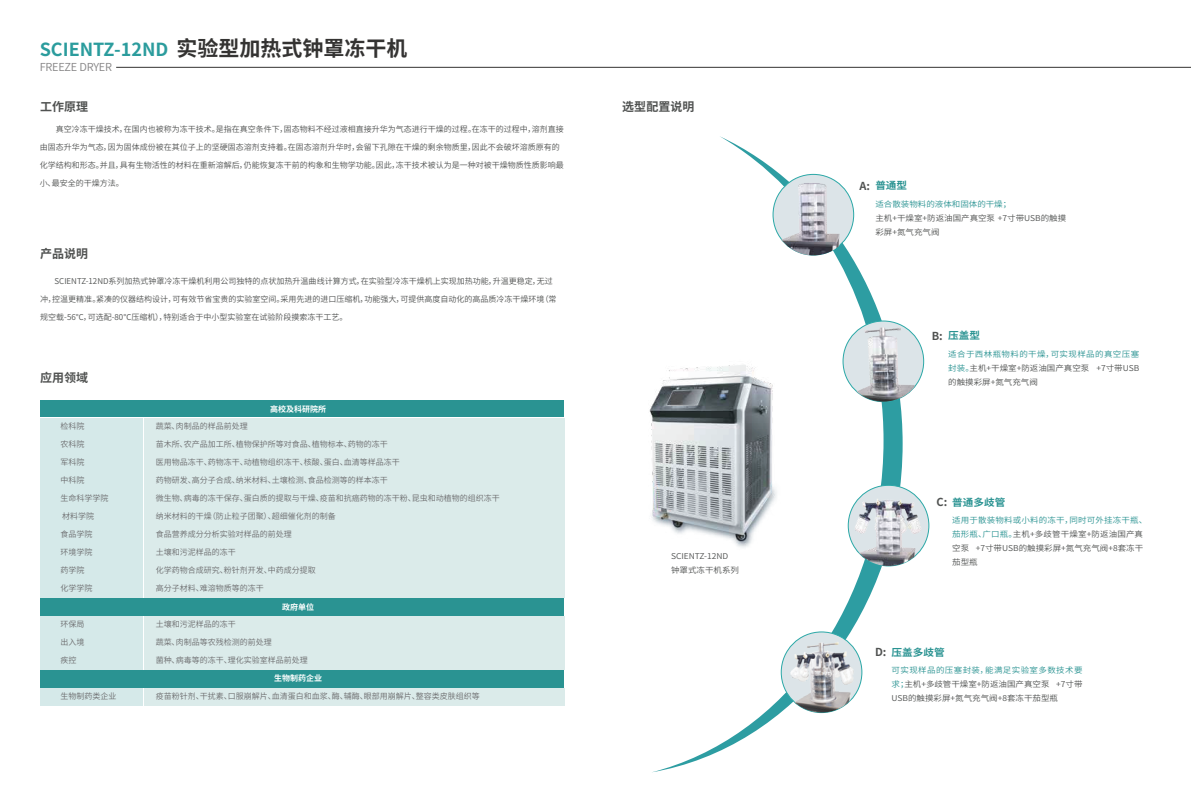
<style>
.page{position:relative;width:1191px;height:808px;background:#fff}
.page>*{position:absolute;margin:0;border:0;box-sizing:border-box;transform-origin:0 0}
.t1{font:700 18px "Source Han Sans CN";color:#2b9c9d}
.t2{font:700 12px "Source Han Sans CN";color:#505251}
.t3{font:11px "Source Han Sans CN";letter-spacing:-.02em;color:#858485}
.t4{font:700 11px "Source Han Sans CN";color:#505251}
.t5{font:700 10px "Source Han Sans CN";color:#2a9392;scale:1.06 1}
.t6{font:8px "Source Han Sans CN";color:#505251}
.t7{font:8px "Source Han Sans CN";color:#6b6b6d}
.t8{font:8px/14px "Source Han Sans CN";color:#505251;scale:1.06 1}
.t9{font:700 8px "Source Han Sans CN";color:#fff}
.t10{font:8px "Source Han Sans CN";color:#2a9392;scale:1.06 1}
.s1{font-size:21px;color:#343332}
.s2{color:#2a9392}
.s3{font-size:11px;color:#505251}
</style>
<div class="page">
<hr style="left:1190px;top:64px;width:1px;height:744px;background:#f5f7f7">
<svg style="left:653px;top:136px;width:249px;height:636px"></svg>
<hr style="left:116px;top:67px;width:1075px;height:1px;background:#343332">
<div style="left:40px;top:400px;width:524px;height:17px;background:#2a9392"></div>
<div style="left:40px;top:418px;width:103px;height:17px;background:#d5e9e9"></div>
<div style="left:40px;top:436px;width:103px;height:17px;background:#d5e9e9"></div>
<div style="left:40px;top:454px;width:103px;height:17px;background:#d5e9e9"></div>
<div style="left:40px;top:472px;width:103px;height:17px;background:#d5e9e9"></div>
<div style="left:40px;top:490px;width:103px;height:17px;background:#d5e9e9"></div>
<div style="left:40px;top:508px;width:103px;height:17px;background:#d5e9e9"></div>
<div style="left:40px;top:526px;width:103px;height:17px;background:#d5e9e9"></div>
<div style="left:40px;top:544px;width:103px;height:17px;background:#d5e9e9"></div>
<div style="left:40px;top:562px;width:103px;height:17px;background:#d5e9e9"></div>
<div style="left:144px;top:418px;width:420px;height:17px;background:#dbebea"></div>
<div style="left:144px;top:436px;width:420px;height:17px;background:#dbebea"></div>
<div style="left:144px;top:454px;width:420px;height:17px;background:#dbebea"></div>
<div style="left:144px;top:472px;width:420px;height:17px;background:#dbebea"></div>
<div style="left:144px;top:490px;width:420px;height:17px;background:#dbebea"></div>
<div style="left:144px;top:508px;width:420px;height:17px;background:#dbebea"></div>
<div style="left:144px;top:526px;width:420px;height:17px;background:#dbebea"></div>
<div style="left:144px;top:544px;width:420px;height:17px;background:#dbebea"></div>
<div style="left:144px;top:562px;width:420px;height:17px;background:#dbebea"></div>
<div style="left:40px;top:580px;width:103px;height:17px;background:#d5e9e9"></div>
<div style="left:40px;top:598px;width:524px;height:17px;background:#2a9392"></div>
<div style="left:40px;top:616px;width:103px;height:17px;background:#d5e9e9"></div>
<div style="left:40px;top:634px;width:103px;height:17px;background:#d5e9e9"></div>
<div style="left:40px;top:652px;width:103px;height:17px;background:#d5e9e9"></div>
<div style="left:40px;top:670px;width:524px;height:17px;background:#2a9392"></div>
<div style="left:40px;top:688px;width:103px;height:17px;background:#d5e9e9"></div>
<div style="left:144px;top:580px;width:420px;height:17px;background:#dbebea"></div>
<div style="left:144px;top:616px;width:420px;height:17px;background:#dbebea"></div>
<div style="left:144px;top:634px;width:420px;height:17px;background:#dbebea"></div>
<div style="left:144px;top:652px;width:420px;height:17px;background:#dbebea"></div>
<div style="left:144px;top:688px;width:420px;height:17px;background:#dbebea"></div>
<div style="left:843px;top:321px;width:80px;height:81px;background:#dce4e8;border-radius:50%"></div>
<svg style="left:848px;top:485px;width:81px;height:81px"></svg>
<svg style="left:781px;top:632px;width:81px;height:80px"></svg>
<img style="left:843px;top:325px;width:75px;height:77px">
<img style="left:848px;top:495px;width:81px;height:71px">
<img style="left:781px;top:638px;width:81px;height:74px">
<img style="left:773px;top:175px;width:80px;height:80px;border-radius:40px">
<img style="left:649px;top:302px;width:154px;height:266px">
<h1 class="t1" style="left:40px;top:39px;width:369px">SCIENTZ-12ND <span class="s1">实验型加热式钟罩冻干机</span></h1>
<h3 class="t3" style="left:40px;top:61px;width:74px">FREEZE DRYER</h3>
<h2 class="t2" style="left:40px;top:100px;width:49px">工作原理</h2>
<p class="t6" style="left:56px;top:124px;width:510px">真空冷冻干燥技术，在国内也被称为冻干技术。是指在真空条件下，固态物料不经过液相直接升华为气态进行干燥的过程。在冻干的过程中，溶剂直接</p>
<p class="t6" style="left:40px;top:142px;width:522px">由固态升华为气态，因为固体成份被在其位子上的坚硬固态溶剂支持着。在固态溶剂升华时，会留下孔隙在干燥的剩余物质里，因此不会破坏溶质原有的</p>
<p class="t6" style="left:40px;top:160px;width:526px">化学结构和形态。并且，具有生物活性的材料在重新溶解后，仍能恢复冻干前的构象和生物学功能。因此，冻干技术被认为是一种对被干燥物质性质影响最</p>
<p class="t6" style="left:40px;top:178px;width:86px">小、最安全的干燥方法。</p>
<h2 class="t2" style="left:40px;top:247px;width:49px">产品说明</h2>
<p class="t6" style="left:55px;top:276px;width:500px">SCIENTZ-12ND系列加热式钟罩冷冻干燥机利用公司独特的点状加热升温曲线计算方式，在实验型冷冻干燥机上实现加热功能，升温更稳定，无过</p>
<p class="t6" style="left:40px;top:294px;width:518px">冲，控温更精准。紧凑的仪器结构设计，可有效节省宝贵的实验室空间。采用先进的进口压缩机，功能强大，可提供高度自动化的高品质冷冻干燥环境（常</p>
<p class="t6" style="left:40px;top:312px;width:309px">规空载-56℃，可选配-80℃压缩机），特别适合于中小型实验室在试验阶段摸索冻干工艺。</p>
<h2 class="t2" style="left:40px;top:371px;width:49px">应用领域</h2>
<p class="t7" style="left:60px;top:421px;width:25px">检科院</p>
<p class="t7" style="left:60px;top:439px;width:25px">农科院</p>
<p class="t7" style="left:60px;top:457px;width:25px">军科院</p>
<p class="t7" style="left:60px;top:475px;width:25px">中科院</p>
<p class="t7" style="left:60px;top:493px;width:49px">生命科学学院</p>
<p class="t7" style="left:62px;top:511px;width:34px">材料学院</p>
<p class="t7" style="left:60px;top:529px;width:33px">食品学院</p>
<p class="t7" style="left:60px;top:547px;width:33px">环境学院</p>
<p class="t7" style="left:60px;top:565px;width:25px">药学院</p>
<p class="t7" style="left:60px;top:583px;width:33px">化学学院</p>
<p class="t7" style="left:60px;top:619px;width:25px">环保局</p>
<p class="t7" style="left:60px;top:637px;width:25px">出入境</p>
<p class="t7" style="left:60px;top:655px;width:17px">疾控</p>
<p class="t7" style="left:60px;top:691px;width:57px">生物制药类企业</p>
<p class="t9" style="left:270px;top:404px;width:57px">高校及科研院所</p>
<p class="t7" style="left:156px;top:421px;width:94px">蔬菜、肉制品的样品前处理</p>
<p class="t7" style="left:156px;top:439px;width:234px">苗木所、农产品加工所、植物保护所等对食品、植物标本、药物的冻干</p>
<p class="t7" style="left:156px;top:457px;width:246px">医用物品冻干、药物冻干、动植物组织冻干、核酸、蛋白、血清等样品冻干</p>
<p class="t7" style="left:156px;top:475px;width:234px">药物研发、高分子合成、纳米材料、土壤检测、食品检测等的样本冻干</p>
<p class="t7" style="left:156px;top:493px;width:346px">微生物、病毒的冻干保存、蛋白质的提取与干燥、疫苗和抗癌药物的冻干粉、昆虫和动植物的组织冻干</p>
<p class="t7" style="left:156px;top:511px;width:182px">纳米材料的干燥（防止粒子团聚）、超细催化剂的制备</p>
<p class="t7" style="left:156px;top:529px;width:137px">食品营养成分分析实验对样品的前处理</p>
<p class="t7" style="left:156px;top:547px;width:81px">土壤和污泥样品的冻干</p>
<p class="t7" style="left:156px;top:565px;width:162px">化学药物合成研究、粉针剂开发、中药成分提取</p>
<p class="t7" style="left:156px;top:583px;width:110px">高分子材料、难溶物质等的冻干</p>
<p class="t7" style="left:156px;top:619px;width:81px">土壤和污泥样品的冻干</p>
<p class="t7" style="left:156px;top:637px;width:118px">蔬菜、肉制品等农残检测的前处理</p>
<p class="t7" style="left:156px;top:655px;width:154px">菌种、病毒等的冻干、理化实验室样品前处理</p>
<p class="t7" style="left:156px;top:691px;width:326px">疫苗粉针剂、干扰素、口服崩解片、血清蛋白和血浆、酶、辅酶、眼部用崩解片、整容类皮肤组织等</p>
<p class="t9" style="left:282px;top:602px;width:33px">政府单位</p>
<p class="t9" style="left:274px;top:673px;width:49px">生物制药企业</p>
<h2 class="t2" style="left:622px;top:100px;width:74px">选型配置说明</h2>
<p class="t8" style="left:671px;top:549px;width:66px">SCIENTZ-12ND<br>钟罩式冻干机系列</p>
<p class="t5" style="left:875px;top:180px;width:32px">普通型</p>
<h3 class="t4" style="left:859px;top:179px;width:12px">A:</h3>
<p class="t10" style="left:875px;top:199px;width:130px">适合散装物料的液体和固体的干燥；</p>
<p class="t8" style="left:875px;top:211px;width:182px">主机+干燥室+防返油国产真空泵 +7寸带USB的触摸彩屏+氮气充气阀</p>
<p class="t5" style="left:948px;top:330px;width:32px">压盖型</p>
<h3 class="t4" style="left:931px;top:329px;width:13px">B:</h3>
<p class="t8" style="left:948px;top:347px;width:182px;text-align:justify"><span class="s2">适合于西林瓶物料的干燥，可实现样品的真空压塞封装。</span>主机+干燥室+防返油国产真空泵 +7寸带USB的触摸彩屏+氮气充气阀</p>
<p class="t5" style="left:936px;top:496px;width:66px"><span class="s3">C:</span> 普通多歧管</p>
<p class="t8" style="left:952px;top:513px;width:185px"><span class="s2">适用于散装物料或小料的冻干，同时可外挂冻干瓶、茄形瓶、广口瓶。</span>主机+多歧管干燥室+防返油国产真空泵 +7寸带USB的触摸彩屏+氮气充气阀+8套冻干茄型瓶</p>
<p class="t5" style="left:891px;top:646px;width:52px">压盖多歧管</p>
<h3 class="t4" style="left:875px;top:646px;width:13px">D:</h3>
<p class="t8" style="left:891px;top:663px;width:182px;text-align:justify"><span class="s2">可实现样品的压塞封装，能满足实验室多数技术要求；</span>主机+多歧管干燥室+防返油国产真空泵 +7寸带USB的触摸彩屏+氮气充气阀+8套冻干茄型瓶</p>
</div>
